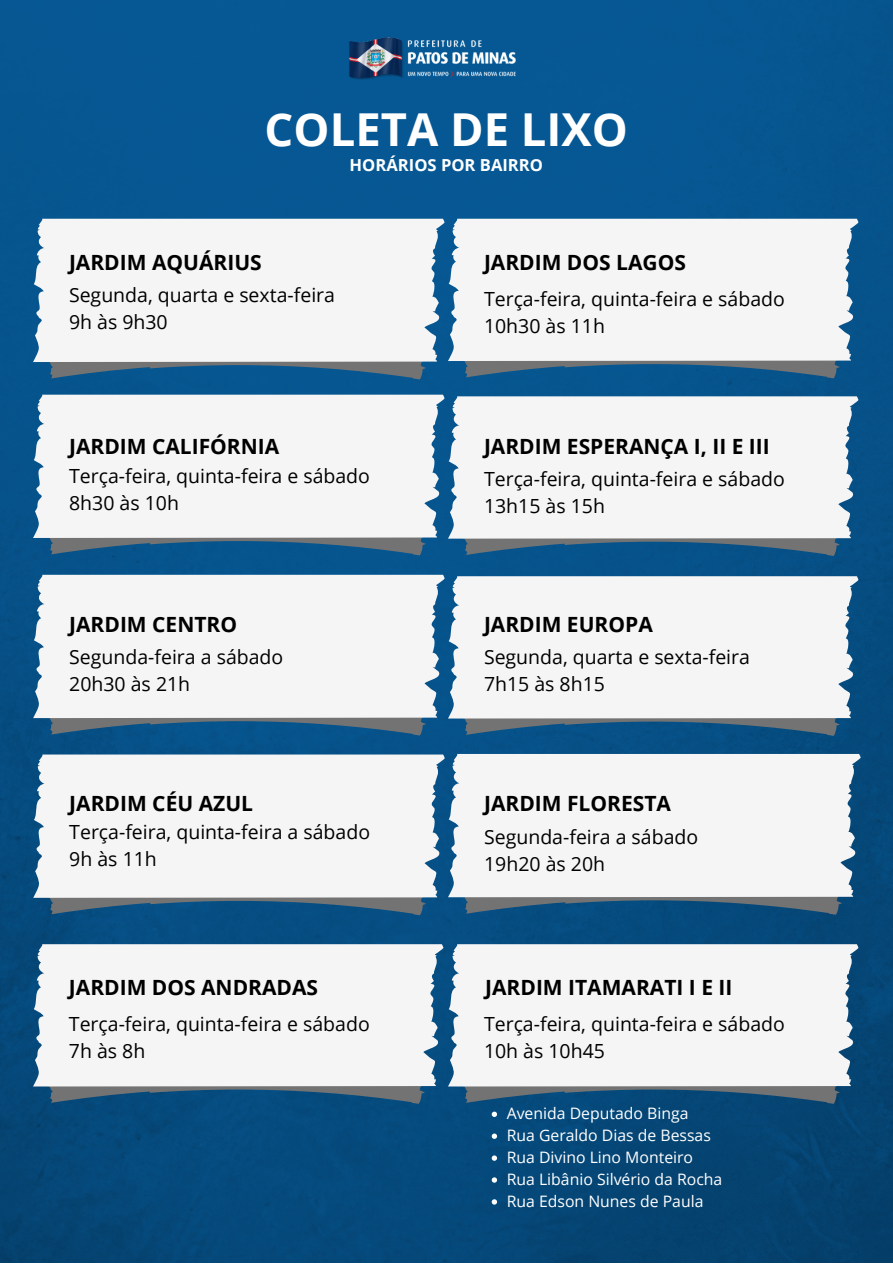
<style>
.page{position:relative;width:893px;height:1264px;background:#fff}
.page>*{position:absolute;margin:0;border:0;box-sizing:border-box;transform-origin:0 0}
.t1{font:700 45.3px "Open Sans";color:#fff}
.t2{font:700 21px "Open Sans";color:#000}
.t3{font:19.5px "Open Sans";color:#000}
.t4{font:700 16.65px "Open Sans";color:#fff}
.t5{font:15.75px "Open Sans";color:#fff}
</style>
<div class="page">
<img style="left:0;top:0;width:892px;height:1262px">
<svg style="left:47px;top:362px;width:380px;height:17px;fill:#06568e"></svg>
<div style="left:33px;top:219px;width:413px;height:143px;background:#f5f5f5"></div>
<svg style="left:47px;top:538px;width:380px;height:17px;fill:#06558a"></svg>
<div style="left:33px;top:394px;width:413px;height:144px;background:#f5f5f5"></div>
<svg style="left:47px;top:718px;width:380px;height:17px"></svg>
<div style="left:33px;top:575px;width:413px;height:143px;background:#f5f5f5"></div>
<svg style="left:47px;top:897px;width:380px;height:18px;fill:#065181"></svg>
<div style="left:33px;top:754px;width:413px;height:143px;background:#f5f5f5"></div>
<svg style="left:47px;top:1086px;width:379px;height:17px;fill:#064e7b"></svg>
<div style="left:33px;top:944px;width:411px;height:142px;background:#f5f5f5"></div>
<svg style="left:462px;top:361px;width:379px;height:17px;fill:#06568b"></svg>
<div style="left:448px;top:219px;width:411px;height:142px;background:#f5f5f5"></div>
<svg style="left:462px;top:538px;width:379px;height:18px;fill:#065487"></svg>
<div style="left:448px;top:396px;width:411px;height:142px;background:#f5f5f5"></div>
<svg style="left:462px;top:718px;width:379px;height:18px;fill:#065282"></svg>
<div style="left:448px;top:576px;width:411px;height:142px;background:#f5f5f5"></div>
<svg style="left:462px;top:897px;width:381px;height:17px"></svg>
<div style="left:448px;top:754px;width:413px;height:143px;background:#f5f5f5"></div>
<svg style="left:462px;top:1086px;width:379px;height:17px"></svg>
<div style="left:448px;top:944px;width:411px;height:142px;background:#f5f5f5"></div>
<svg style="left:491px;top:1111px;width:6px;height:5px"></svg>
<svg style="left:491px;top:1133px;width:6px;height:5px"></svg>
<svg style="left:491px;top:1155px;width:6px;height:5px"></svg>
<svg style="left:491px;top:1177px;width:6px;height:5px"></svg>
<svg style="left:491px;top:1199px;width:6px;height:5px"></svg>
<img style="left:336px;top:18px;width:184px;height:70px">
<p class="t1" style="left:264px;top:97px;width:365px">COLETA DE LIXO</p>
<p class="t4" style="left:349px;top:153px;width:195px">HORÁRIOS POR BAIRRO</p>
<p class="t2" style="left:69px;top:248px;width:194px">JARDIM AQUÁRIUS</p>
<p class="t3" style="left:69px;top:281px;width:267px">Segunda, quarta e sexta-feira</p>
<p class="t3" style="left:69px;top:308px;width:100px">9h às 9h30</p>
<p class="t2" style="left:69px;top:432px;width:212px">JARDIM CALIFÓRNIA</p>
<p class="t3" style="left:69px;top:462px;width:302px">Terça-feira, quinta-feira e sábado</p>
<p class="t3" style="left:69px;top:488px;width:111px">8h30 às 10h</p>
<p class="t2" style="left:69px;top:610px;width:169px">JARDIM CENTRO</p>
<p class="t3" style="left:69px;top:643px;width:216px">Segunda-feira a sábado</p>
<p class="t3" style="left:69px;top:670px;width:122px">20h30 às 21h</p>
<p class="t2" style="left:69px;top:788px;width:185px">JARDIM CÉU AZUL</p>
<p class="t3" style="left:69px;top:818px;width:302px">Terça-feira, quinta-feira a sábado</p>
<p class="t3" style="left:69px;top:845px;width:89px">9h às 11h</p>
<p class="t2" style="left:69px;top:973px;width:251px">JARDIM DOS ANDRADAS</p>
<p class="t3" style="left:69px;top:1010px;width:302px">Terça-feira, quinta-feira e sábado</p>
<p class="t3" style="left:69px;top:1037px;width:78px">7h às 8h</p>
<p class="t2" style="left:484px;top:248px;width:203px">JARDIM DOS LAGOS</p>
<p class="t3" style="left:484px;top:285px;width:302px">Terça-feira, quinta-feira e sábado</p>
<p class="t3" style="left:484px;top:312px;width:122px">10h30 às 11h</p>
<p class="t2" style="left:484px;top:432px;width:287px">JARDIM ESPERANÇA I, II E III</p>
<p class="t3" style="left:484px;top:465px;width:302px">Terça-feira, quinta-feira e sábado</p>
<p class="t3" style="left:484px;top:492px;width:122px">13h15 às 15h</p>
<p class="t2" style="left:484px;top:610px;width:170px">JARDIM EUROPA</p>
<p class="t3" style="left:484px;top:643px;width:267px">Segunda, quarta e sexta-feira</p>
<p class="t3" style="left:484px;top:670px;width:122px">7h15 às 8h15</p>
<p class="t2" style="left:484px;top:788px;width:188px">JARDIM FLORESTA</p>
<p class="t3" style="left:484px;top:823px;width:216px">Segunda-feira a sábado</p>
<p class="t3" style="left:484px;top:850px;width:122px">19h20 às 20h</p>
<p class="t2" style="left:485px;top:973px;width:249px">JARDIM ITAMARATI I E II</p>
<p class="t3" style="left:484px;top:1009px;width:302px">Terça-feira, quinta-feira e sábado</p>
<p class="t3" style="left:484px;top:1036px;width:122px">10h às 10h45</p>
<p class="t5" style="left:506px;top:1102px;width:183px">Avenida Deputado Binga</p>
<p class="t5" style="left:506px;top:1124px;width:206px">Rua Geraldo Dias de Bessas</p>
<p class="t5" style="left:506px;top:1146px;width:188px">Rua Divino Lino Monteiro</p>
<p class="t5" style="left:506px;top:1168px;width:217px">Rua Libânio Silvério da Rocha</p>
<p class="t5" style="left:506px;top:1190px;width:198px">Rua Edson Nunes de Paula</p>
</div>
